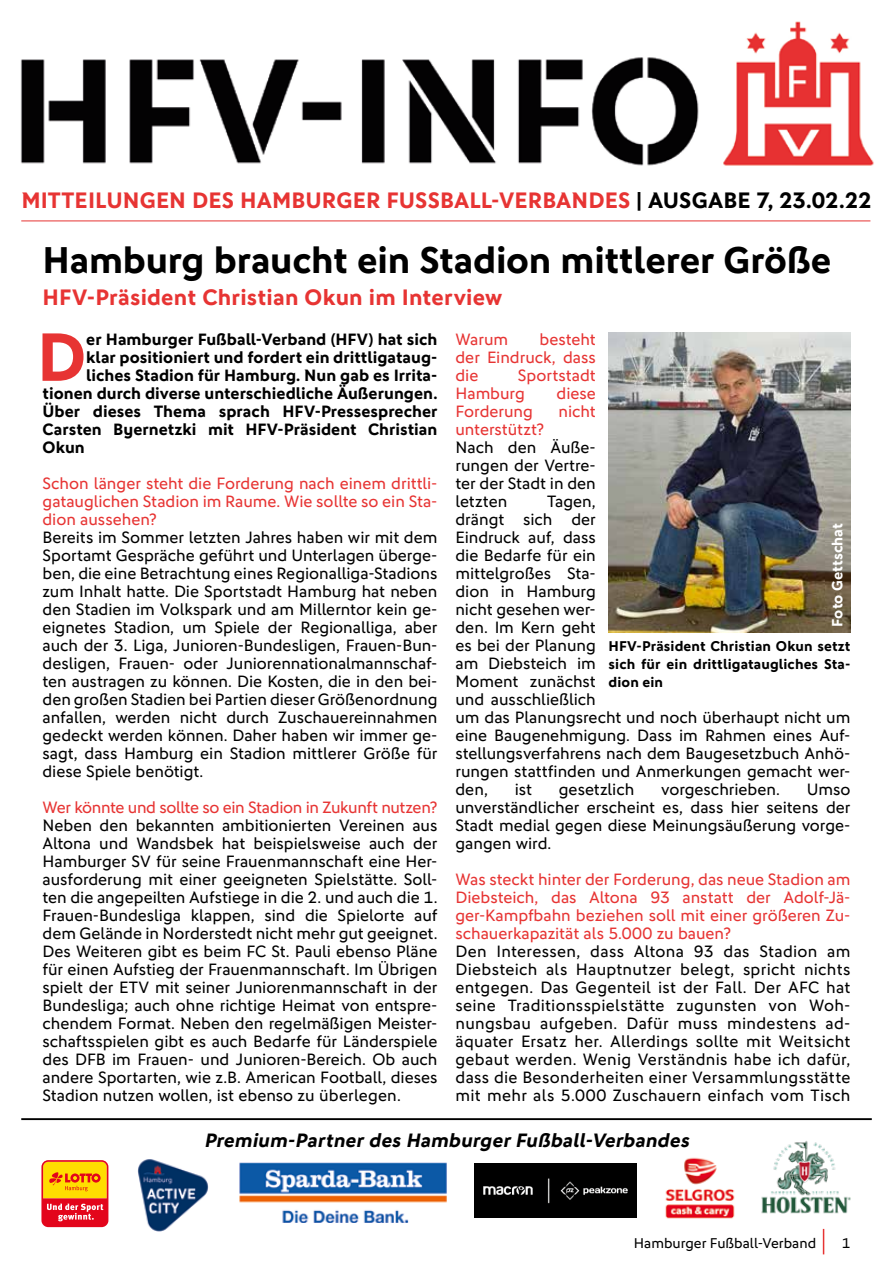
<style>
.page{position:relative;width:893px;height:1263px;background:#fff}
.page>*{position:absolute;margin:0;border:0;box-sizing:border-box;transform-origin:0 0}
.t1{font:700 68.7px "DFB Sans";color:#e73433}
.t2{font:700 37.5px "DFB Sans";letter-spacing:-.005em;color:#000}
.t3{font:700 22.5px "DFB Sans";letter-spacing:.005em;color:#e73433}
.t4{font:italic 700 19.5px "DFB Sans";color:#000}
.t5{font:16.5px/18px "DFB Sans";color:#000;text-align:justify}
.t6{font:16.5px/18px "DFB Sans";letter-spacing:-.005em;color:#e73433;text-align:justify}
.t7{font:700 16.5px "DFB Sans";color:#000}
.t8{font:16.5px "DFB Sans";letter-spacing:-.025em;color:#e73433}
.t9{font:700 15px "DFB Sans";letter-spacing:-.005em;color:#fff}
.t10{font:700 14.25px/18px "DFB Sans";letter-spacing:.005em;color:#000;text-align:justify}
.t11{font:14.25px "DFB Sans";color:#000}
.s1{color:#000}
</style>
<div class="page">
<svg style="left:823px;top:1229px;width:1px;height:25px"></svg>
<hr style="left:21px;top:1118px;width:851px;height:2px;background:#000">
<svg style="left:41px;top:1160px;width:67px;height:67px"></svg>
<img style="left:761px;top:1141px;width:90px;height:73px">
<img style="left:137px;top:1159px;width:72px;height:73px">
<img style="left:20px;top:21px;width:854px;height:145px">
<hr style="left:21px;top:221px;width:849px;height:1px;background:#e73433">
<img style="left:239px;top:1162px;width:208px;height:61px">
<img style="left:474px;top:1163px;width:162px;height:54px">
<img style="left:665px;top:1157px;width:70px;height:62px">
<img style="left:609px;top:332px;width:241px;height:301px">
<h3 class="t3" style="left:21px;top:186px;width:852px">MITTEILUNGEN DES HAMBURGER FUSSBALL-VERBANDES <span class="s1">| AUSGABE 7, 23.02.22</span></h3>
<h2 class="t2" style="left:43px;top:238px;width:790px">Hamburg braucht ein Stadion mittlerer Größe</h2>
<h3 class="t3" style="left:43px;top:283px;width:461px">HFV-Präsident Christian Okun im Interview</h3>
<h1 class="t1" style="left:37px;top:316px;width:51px">D</h1>
<p class="t7" style="left:86px;top:329px;width:353px">er Hamburger Fußball-Verband (HFV) hat sich</p>
<p class="t6" style="left:455px;top:330px;width:142px;text-indent:84px">besteht der Eindruck, dass die</p>
<p class="t6" style="left:455px;top:330px;width:54px">Warum</p>
<p class="t7" style="left:86px;top:347px;width:353px">klar positioniert und fordert ein drittligataug-</p>
<p class="t7" style="left:86px;top:365px;width:353px">liches Stadion für Hamburg. Nun gab es Irrita-</p>
<p class="t7" style="left:43px;top:383px;width:396px">tionen durch diverse unterschiedliche Äußerungen.</p>
<p class="t7" style="left:43px;top:401px;width:396px">Über dieses Thema sprach HFV-Pressesprecher</p>
<p class="t7" style="left:43px;top:419px;width:396px">Carsten Byernetzki mit HFV-Präsident Christian</p>
<p class="t7" style="left:43px;top:437px;width:44px">Okun</p>
<p class="t6" style="left:43px;top:474px;width:396px">Schon länger steht die Forderung nach einem drittli&shy;gatauglichen Stadion im Raume. Wie sollte so ein Sta&shy;dion aussehen?</p>
<p class="t5" style="left:43px;top:528px;width:396px">Bereits im Sommer letzten Jahres haben wir mit dem Sportamt Gespräche geführt und Unterlagen überge&shy;ben, die eine Betrachtung eines Regionalliga-Stadions zum Inhalt hatte. Die Sportstadt Hamburg hat neben den Stadien im Volkspark und am Millerntor kein ge&shy;eignetes Stadion, um Spiele der Regionalliga, aber auch der 3. Liga, Junioren-Bundesligen, Frauen-Bun&shy;desligen, Frauen- oder Juniorennationalmannschaf&shy;ten austragen zu können. Die Kosten, die in den bei&shy;den großen Stadien bei Partien dieser Größenordnung anfallen, werden nicht durch Zuschauereinnahmen gedeckt werden können. Daher haben wir immer ge&shy;sagt, dass Hamburg ein Stadion mittlerer Größe für diese Spiele benötigt.</p>
<p class="t8" style="left:43px;top:798px;width:396px">Wer könnte und sollte so ein Stadion in Zukunft nutzen?</p>
<p class="t5" style="left:43px;top:816px;width:396px">Neben den bekannten ambitionierten Vereinen aus Altona und Wandsbek hat beispielsweise auch der Hamburger SV für seine Frauenmannschaft eine Her&shy;ausforderung mit einer geeigneten Spielstätte. Soll&shy;ten die angepeilten Aufstiege in die 2. und auch die 1.<br>Frauen-Bundesliga klappen, sind die Spielorte auf dem Gelände in Norderstedt nicht mehr gut geeignet.<br>Des Weiteren gibt es beim FC St. Pauli ebenso Pläne für einen Aufstieg der Frauenmannschaft. Im Übrigen spielt der ETV mit seiner Juniorenmannschaft in der Bundesliga; auch ohne richtige Heimat von entspre&shy;chendem Format. Neben den regelmäßigen Meister&shy;schaftsspielen gibt es auch Bedarfe für Länderspiele des DFB im Frauen- und Junioren-Bereich. Ob auch andere Sportarten, wie z.B. American Football, dieses Stadion nutzen wollen, ist ebenso zu überlegen.</p>
<p class="t6" style="left:455px;top:366px;width:142px;text-indent:62px">Sportstadt<br>Hamburg</p>
<p class="t6" style="left:557px;top:384px;width:41px">diese</p>
<p class="t6" style="left:455px;top:402px;width:79px">Forderung</p>
<p class="t6" style="left:559px;top:402px;width:39px">nicht</p>
<p class="t6" style="left:455px;top:420px;width:90px">unterstützt?</p>
<p class="t5" style="left:455px;top:438px;width:142px">Nach den Äuße&shy;rungen der Vertre&shy;ter der Stadt in den letzten</p>
<p class="t5" style="left:455px;top:492px;width:396px;text-align:left;text-indent:92px">Tagen,<br>drängt sich der<br>Eindruck auf, dass<br>die Bedarfe für ein<br>mittelgroßes Sta-<br>dion in Hamburg<br>nicht gesehen wer-<br>den. Im Kern geht<br>es bei der Planung<br>am Diebsteich im<br>Moment zunächst<br>und ausschließlich<br>um das Planungsrecht und noch überhaupt nicht um eine Baugenehmigung. Dass im Rahmen eines Auf&shy;stellungsverfahrens nach dem Baugesetzbuch Anhö&shy;rungen stattfinden und Anmerkungen gemacht wer&shy;den,</p>
<p class="t9" style="left:828px;top:627px;width:105px;rotate:-90deg">Foto Gettschat</p>
<p class="t10" style="left:609px;top:637px;width:243px">HFV-Präsident Christian Okun setzt sich für ein drittligataugliches Sta&shy;dion ein</p>
<p class="t5" style="left:515px;top:780px;width:19px">ist</p>
<p class="t5" style="left:559px;top:780px;width:77px">gesetzlich</p>
<p class="t5" style="left:661px;top:780px;width:120px">vorgeschrieben.</p>
<p class="t5" style="left:455px;top:780px;width:396px;text-indent:351px">Umso unverständlicher erscheint es, dass hier seitens der Stadt medial gegen diese Meinungsäußerung vorge&shy;gangen wird.</p>
<p class="t6" style="left:455px;top:870px;width:396px">Was steckt hinter der Forderung, das neue Stadion am Diebsteich, das Altona 93 anstatt der Adolf-Jä&shy;ger-Kampfbahn beziehen soll mit einer größeren Zu&shy;schauerkapazität als 5.000 zu bauen?</p>
<p class="t5" style="left:455px;top:942px;width:396px">Den Interessen, dass Altona 93 das Stadion am Diebsteich als Hauptnutzer belegt, spricht nichts entgegen. Das Gegenteil ist der Fall. Der AFC hat seine Traditionsspielstätte zugunsten von Woh&shy;nungsbau aufgeben. Dafür muss mindestens ad&shy;äquater Ersatz her. Allerdings sollte mit Weitsicht gebaut werden. Wenig Verständnis habe ich dafür, dass die Besonderheiten einer Versammlungsstätte mit mehr als 5.000 Zuschauern einfach vom Tisch</p>
<p class="t4" style="left:204px;top:1128px;width:490px">Premium-Partner des Hamburger Fußball-Verbandes</p>
<p class="t11" style="left:634px;top:1235px;width:184px">Hamburger Fußball-Verband</p>
<p class="t11" style="left:842px;top:1235px;width:10px">1</p>
</div>
